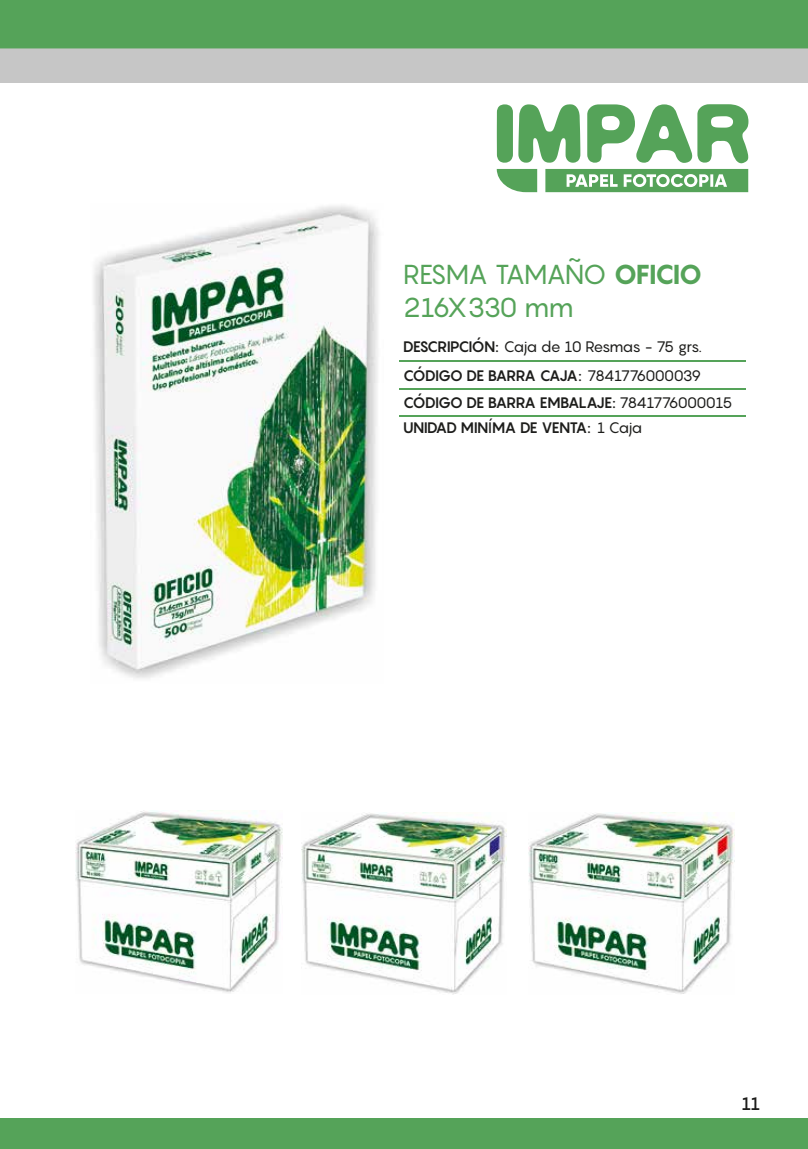
<style>
.page{position:relative;width:808px;height:1149px;background:#fff}
.page>*{position:absolute;margin:0;border:0;box-sizing:border-box;transform-origin:0 0}
.t1{font:27px/32.8px "Pangram";letter-spacing:-.055em;color:#55a359}
.t2{font:500 18px "Pangram";color:#1d1d1b}
.t3{font:15px/28.8px "Pangram";letter-spacing:-.06em;color:#1d1d1b}
.t4{font:700 15px/25.2px "Pangram";letter-spacing:-.055em;color:#1d1d1b}
.s1{font-weight:800}
.s2{font-weight:700}
.s3{font-weight:400}
.s4{font-weight:500}
</style>
<div class="page">
<div style="left:0;top:1118px;width:808px;height:30px;background:#55a359"></div>
<svg style="left:0;top:0;width:808px;height:156px"></svg>
<svg style="left:497px;top:104px;width:251px;height:88px"></svg>
<hr style="left:400px;top:359px;width:346px;height:2px;background:#55a359">
<hr style="left:400px;top:388px;width:346px;height:2px;background:#55a359">
<hr style="left:400px;top:414px;width:346px;height:2px;background:#55a359">
<img style="left:93px;top:205px;width:286px;height:473px">
<img style="left:301px;top:812px;width:205px;height:181px">
<img style="left:75px;top:810px;width:207px;height:183px">
<img style="left:528px;top:812px;width:206px;height:181px">
<h1 class="t1" style="left:403px;top:257px;width:301px">RESMA TAMAÑO <span class="s1">OFICIO<br></span>216X330 mm</h1>
<p class="t3" style="left:403px;top:331px;width:300px"><span class="s2">DESCRIPCIÓN:</span> Caja de 10 Resmas - 75 grs.<br><span class="s2">CÓDIGO DE BARRA CAJA:</span> 7841776000039</p>
<p class="t4" style="left:403px;top:390px;width:331px">CÓDIGO DE BARRA EMBALAJE: <span class="s3">7841776000015<br></span>UNIDAD MIN<span class="s4">Í</span>MA DE VENTA: <span class="s3">1 Caja</span></p>
<p class="t2" style="left:741px;top:1091px;width:20px">11</p>
</div>
